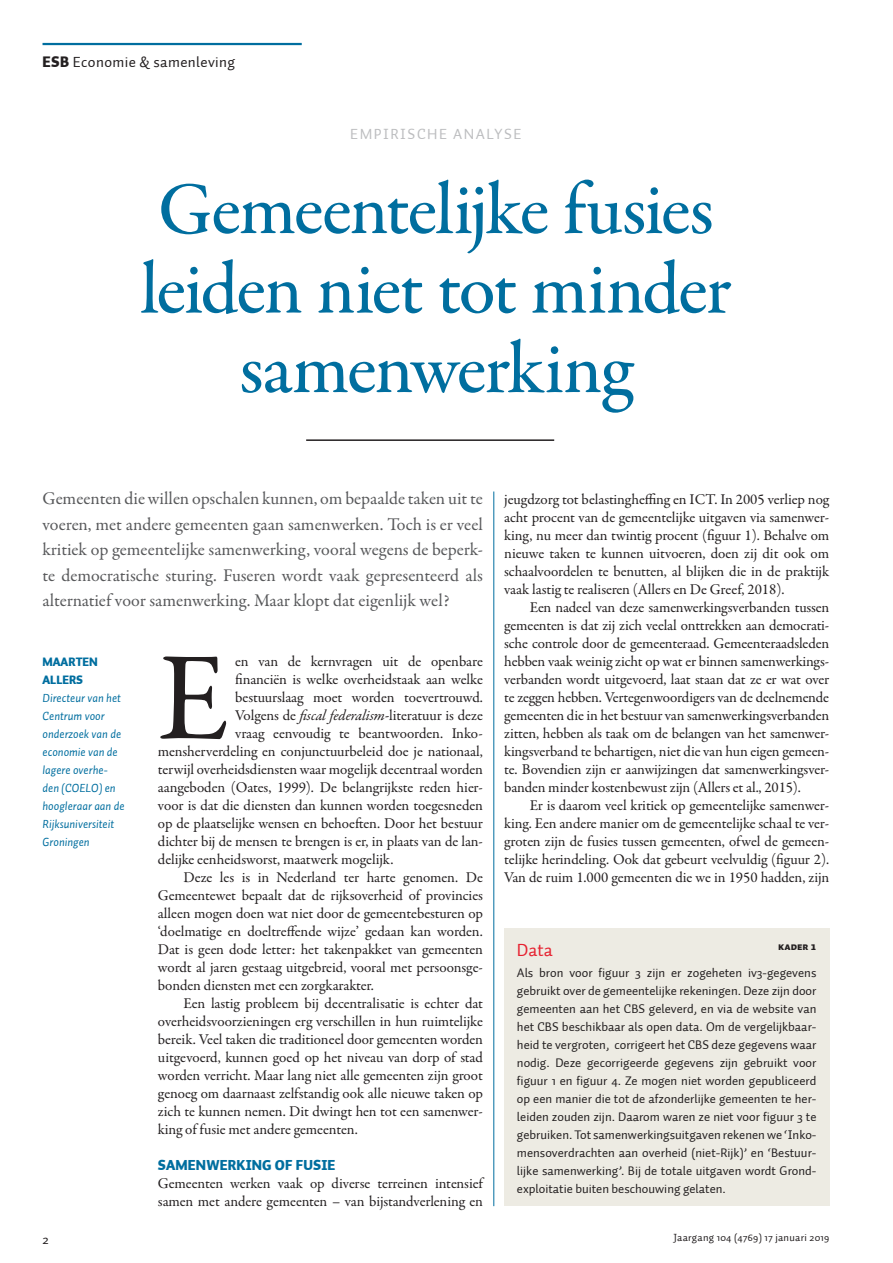
<style>
.page{position:relative;width:893px;height:1263px;background:#fff}
.page>*{position:absolute;margin:0;border:0;box-sizing:border-box;transform-origin:0 0}
.t1{font:126.15px "Garamond Premr Pro";color:#231f20}
.t2{font:500 75px/79.5px "Garamond Premr Pro";letter-spacing:-.03em;color:#006e9f;text-align:center}
.t3{font:18px/25.5px "Garamond Premr Pro";letter-spacing:-.005em;color:#57585a;text-align:justify}
.t4{font:18px "Auto 1";color:#e62130}
.t5{font:15px/18px "Garamond Premr Pro";letter-spacing:-.005em;color:#231f20;text-align:justify}
.t6{font:15px "Auto 1";letter-spacing:.025em;color:#231f20}
.t7{font:15px "Auto 1";letter-spacing:.1em;color:#bcbdbf}
.t8{font:900 14.25px "Auto 1";letter-spacing:.01em;color:#006e9f}
.t9{font:13.5px "Auto 1";color:#231f20}
.t10{font:12.75px/18px "Auto 1";color:#231f20;text-align:justify}
.t11{font:italic 12px/18px "Auto 1";color:#006e9f}
.t12{font:900 12px/18px "Auto 1";color:#006e9f}
.t13{font:10.5px "Auto 1";letter-spacing:.025em;color:#231f20}
.t14{font:10.5px "Auto 1 Black Sm Cp";color:#231f20}
.s1{font-weight:900}
.s2{font-style:italic}
</style>
<div class="page">
<hr style="left:43px;top:43px;width:259px;height:2px;background:#006e9f">
<hr style="left:494px;top:491px;width:1px;height:715px;background:#006e9f">
<hr style="left:306px;top:439px;width:248px;height:2px;background:#231f20">
<div style="left:504px;top:928px;width:325px;height:278px;background:#edebe3"></div>
<p class="t6" style="left:43px;top:53px;width:194px"><span class="s1">ESB</span> Economie &amp; samenleving</p>
<p class="t7" style="left:350px;top:125px;width:173px">EMPIRISCHE ANALYSE</p>
<h2 class="t2" style="left:140px;top:171px;width:592px">Gemeentelijke fusies leiden niet tot minder samenwerking</h2>
<p class="t3" style="left:43px;top:486px;width:442px">Gemeenten die willen opschalen kunnen, om bepaalde taken uit te voeren, met andere gemeenten gaan samenwerken. Toch is er veel kritiek op gemeentelijke samenwerking, vooral wegens de beperk&shy;te democratische sturing. Fuseren wordt vaak gepresenteerd als alternatief voor samenwerking. Maar klopt dat eigenlijk wel?</p>
<p class="t12" style="left:43px;top:653px;width:57px">MAARTEN<br>ALLERS</p>
<p class="t11" style="left:43px;top:689px;width:84px">Directeur van het<br>Centrum voor onderzoek van de economie van de lagere overhe&shy;den (COELO) en hoogleraar aan de<br>Rijksuniversiteit<br>Groningen</p>
<h1 class="t1" style="left:158px;top:622px;width:73px">E</h1>
<p class="t5" style="left:235px;top:653px;width:249px">en van de kernvragen uit de openbare</p>
<p class="t5" style="left:235px;top:671px;width:249px">financiën is welke overheidstaak aan welke</p>
<p class="t5" style="left:235px;top:689px;width:249px">bestuurslaag moet worden toevertrouwd.</p>
<p class="t5" style="left:235px;top:707px;width:249px">Volgens de <span class="s2">fiscal federalism-</span>literatuur is deze</p>
<p class="t5" style="left:235px;top:725px;width:249px">vraag eenvoudig te beantwoorden. Inko-</p>
<p class="t5" style="left:158px;top:743px;width:326px">mensherverdeling en conjunctuurbeleid doe je nationaal,</p>
<p class="t5" style="left:158px;top:761px;width:326px">terwijl overheidsdiensten waar mogelijk decentraal worden</p>
<p class="t5" style="left:158px;top:779px;width:326px">aangeboden (Oates, 1999). De belangrijkste reden hier-</p>
<p class="t5" style="left:158px;top:797px;width:326px">voor is dat die diensten dan kunnen worden toegesneden</p>
<p class="t5" style="left:158px;top:815px;width:326px">op de plaatselijke wensen en behoeften. Door het bestuur</p>
<p class="t5" style="left:158px;top:833px;width:326px">dichter bij de mensen te brengen is er, in plaats van de lan-</p>
<p class="t5" style="left:158px;top:851px;width:237px">delijke eenheidsworst, maatwerk mogelijk.</p>
<p class="t5" style="left:183px;top:869px;width:301px">Deze les is in Nederland ter harte genomen. De</p>
<p class="t5" style="left:158px;top:887px;width:326px">Gemeentewet bepaalt dat de rijksoverheid of provincies</p>
<p class="t5" style="left:158px;top:905px;width:326px">alleen mogen doen wat niet door de gemeentebesturen op</p>
<p class="t5" style="left:158px;top:923px;width:326px">‘doelmatige en doeltreffende wijze’ gedaan kan worden.</p>
<p class="t5" style="left:158px;top:941px;width:327px">Dat is geen dode letter: het takenpakket van gemeenten</p>
<p class="t5" style="left:158px;top:959px;width:326px">wordt al jaren gestaag uitgebreid, vooral met persoonsge-</p>
<p class="t5" style="left:158px;top:977px;width:218px">bonden diensten met een zorgkarakter.</p>
<p class="t5" style="left:183px;top:995px;width:301px">Een lastig probleem bij decentralisatie is echter dat</p>
<p class="t5" style="left:158px;top:1013px;width:326px">overheidsvoorzieningen erg verschillen in hun ruimtelijke</p>
<p class="t5" style="left:158px;top:1031px;width:326px">bereik. Veel taken die traditioneel door gemeenten worden</p>
<p class="t5" style="left:158px;top:1049px;width:326px">uitgevoerd, kunnen goed op het niveau van dorp of stad</p>
<p class="t5" style="left:158px;top:1067px;width:326px">worden verricht. Maar lang niet alle gemeenten zijn groot</p>
<p class="t5" style="left:158px;top:1085px;width:326px">genoeg om daarnaast zelfstandig ook alle nieuwe taken op</p>
<p class="t5" style="left:158px;top:1103px;width:326px">zich te kunnen nemen. Dit dwingt hen tot een samenwer-</p>
<p class="t5" style="left:158px;top:1121px;width:201px">king of fusie met andere gemeenten.</p>
<p class="t8" style="left:158px;top:1156px;width:179px">SAMENWERKING OF FUSIE</p>
<p class="t5" style="left:158px;top:1175px;width:327px">Gemeenten werken vaak op diverse terreinen intensief samen met andere gemeenten – van bijstandverlening en</p>
<p class="t5" style="left:504px;top:491px;width:326px">jeugdzorg tot belastingheffing en ICT. In 2005 verliep nog acht procent van de gemeentelijke uitgaven via samenwer&shy;king, nu meer dan twintig procent (figuur 1). Behalve om nieuwe taken te kunnen uitvoeren, doen zij dit ook om schaalvoordelen te benutten, al blijken die in de praktijk vaak lastig te realiseren (Allers en De Greef, 2018).</p>
<p class="t5" style="left:504px;top:599px;width:327px;text-indent:26px">Een nadeel van deze samenwerkingsverbanden tussen gemeenten is dat zij zich veelal onttrekken aan democrati&shy;sche controle door de gemeenteraad. Gemeenteraadsleden hebben vaak weinig zicht op wat er binnen samenwerkings&shy;verbanden wordt uitgevoerd, laat staan dat ze er wat over te zeggen hebben. Vertegenwoordigers van de deelnemende gemeenten die in het bestuur van samenwerkingsverbanden zitten, hebben als taak om de belangen van het samenwer&shy;kingsverband te behartigen, niet die van hun eigen gemeen&shy;te. Bovendien zijn er aanwijzingen dat samenwerkingsver&shy;banden minder kostenbewust zijn (Allers et al., 2015).</p>
<p class="t5" style="left:504px;top:797px;width:326px;text-indent:26px">Er is daarom veel kritiek op gemeentelijke samenwer&shy;king. Een andere manier om de gemeentelijke schaal te ver&shy;groten zijn de fusies tussen gemeenten, ofwel de gemeen&shy;telijke herindeling. Ook dat gebeurt veelvuldig (figuur 2).<br>Van de ruim 1.000 gemeenten die we in 1950 hadden, zijn</p>
<p class="t4" style="left:517px;top:938px;width:37px">Data</p>
<p class="t14" style="left:778px;top:940px;width:39px">KADER 1</p>
<p class="t10" style="left:517px;top:964px;width:301px">Als bron voor figuur 3 zijn er zogeheten iv3-gegevens gebruikt over de gemeentelijke rekeningen. Deze zijn door gemeenten aan het CBS geleverd, en via de website van het CBS beschikbaar als open data. Om de vergelijkbaar&shy;heid te vergroten, corrigeert het CBS deze gegevens waar nodig. Deze gecorrigeerde gegevens zijn gebruikt voor figuur 1 en figuur 4. Ze mogen niet worden gepubliceerd op een manier die tot de afzonderlijke gemeenten te her&shy;leiden zouden zijn. Daarom waren ze niet voor figuur 3 te gebruiken. Tot samenwerkingsuitgaven rekenen we ‘Inko&shy;mensoverdrachten aan overheid (niet-Rijk)’ en ‘Bestuur&shy;lijke samenwerking’. Bij de totale uitgaven wordt Grond&shy;exploitatie buiten beschouwing gelaten.</p>
<p class="t9" style="left:43px;top:1231px;width:8px">2</p>
<p class="t13" style="left:673px;top:1231px;width:157px">Jaargang 104 (4769) 17 januari 2019</p>
</div>
